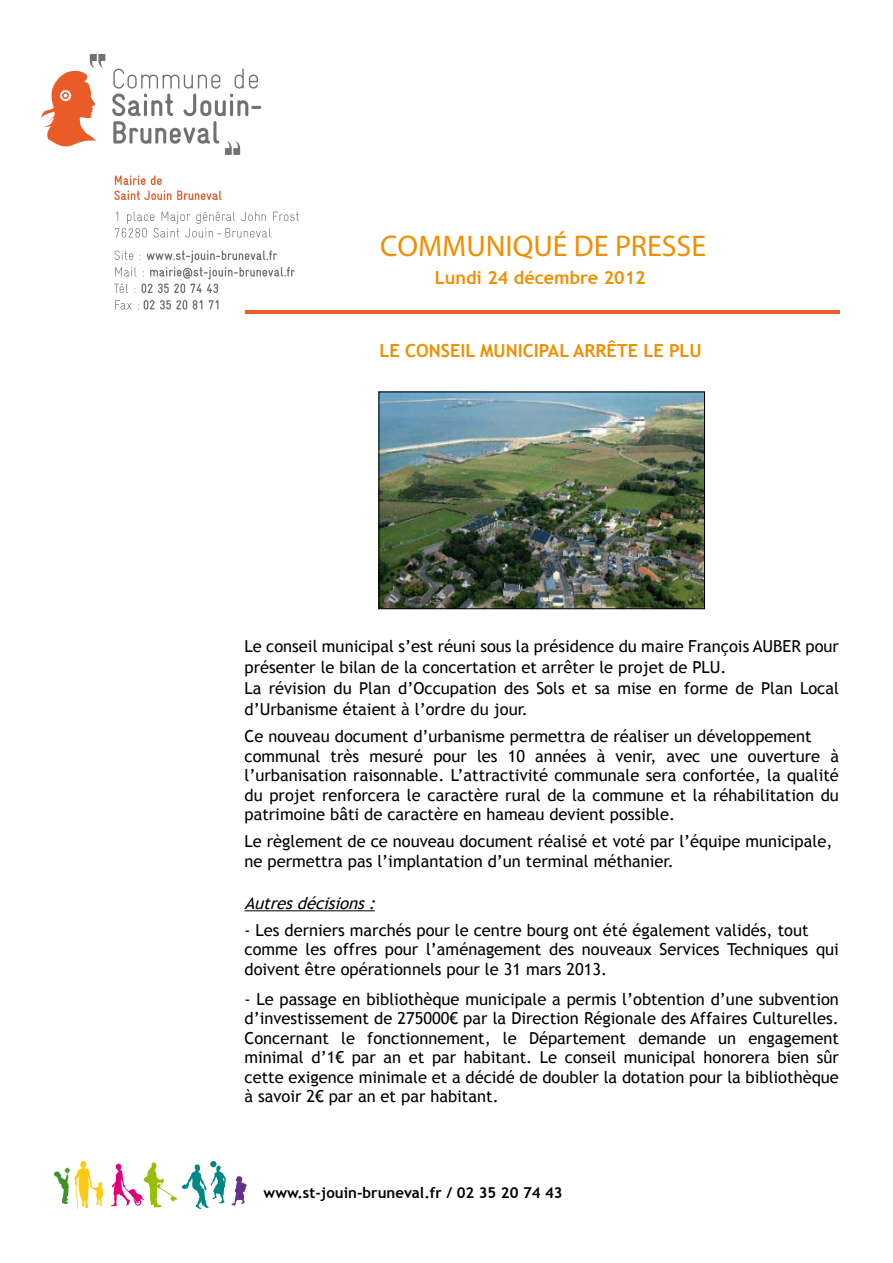
<style>
.page{position:relative;width:893px;height:1263px;background:#fff}
.page>*{position:absolute;margin:0;border:0;box-sizing:border-box;transform-origin:0 0}
.t1{font:30px "Myriad Pro";color:#f18e00}
.t2{font:700 18px "Trebuchet MS";color:#f18e00}
.t3{font:16.5px/19.5px "Trebuchet MS";color:#000}
.t4{font:italic 16.5px "Trebuchet MS";color:#000}
.t5{font:700 15px "Trebuchet MS";color:#000}
</style>
<div class="page">
<svg style="left:115px;top:176px;width:47px;height:9px"></svg>
<svg style="left:114px;top:191px;width:57px;height:9px"></svg>
<svg style="left:177px;top:191px;width:45px;height:9px"></svg>
<svg style="left:115px;top:212px;width:184px;height:26px"></svg>
<svg style="left:114px;top:251px;width:181px;height:42px"></svg>
<svg style="left:115px;top:300px;width:17px;height:10px"></svg>
<svg style="left:138px;top:300px;width:49px;height:10px"></svg>
<svg style="left:193px;top:300px;width:9px;height:10px"></svg>
<svg style="left:209px;top:300px;width:9px;height:10px"></svg>
<svg style="left:41px;top:54px;width:64px;height:93px"></svg>
<hr style="left:245px;top:310px;width:595px;height:3px;background:#e95b29">
<svg style="left:112px;top:69px;width:149px;height:86px"></svg>
<svg style="left:111px;top:1161px;width:136px;height:48px"></svg>
<svg style="left:54px;top:1161px;width:49px;height:48px"></svg>
<hr style="left:244px;top:910px;width:131px;height:1px;background:#000">
<img style="left:381px;top:394px;width:322px;height:213px">
<div style="left:379px;top:392px;width:326px;height:217px;border:1px solid #000"></div>
<h1 class="t1" style="left:380px;top:228px;width:328px">COMMUNIQUÉ DE PRESSE</h1>
<p class="t2" style="left:435px;top:266px;width:212px">Lundi 24 décembre 2012</p>
<p class="t2" style="left:380px;top:339px;width:321px">Le conseil municipal arrête le PLU</p>
<p class="t3" style="left:244px;top:636px;width:596px;line-height:21px">Le conseil municipal s’est réuni sous la présidence du maire François AUBER pour présenter le bilan de la concertation et arrêter le projet de PLU.<br>La révision du Plan d’Occupation des Sols et sa mise en forme de Plan Local d’Urbanisme étaient à l’ordre du jour.</p>
<p class="t3" style="left:244px;top:727px;width:596px">Ce nouveau document d’urbanisme permettra de réaliser un développement communal très mesuré pour les 10 années à venir, avec une ouverture à l’urbanisation raisonnable. L’attractivité communale sera confortée, la qualité du projet renforcera le caractère rural de la commune et la réhabilitation du patrimoine bâti de caractère en hameau devient possible.</p>
<p class="t3" style="left:244px;top:832px;width:589px">Le règlement de ce nouveau document réalisé et voté par l’équipe municipale, ne permettra pas l’implantation d’un terminal méthanier.</p>
<p class="t4" style="left:244px;top:893px;width:137px">Autresdécisions:</p>
<p class="t3" style="left:244px;top:920px;width:596px">- Les derniers marchés pour le centre bourg ont été également validés, tout comme les offres pour l’aménagement des nouveaux Services Techniques qui doivent être opérationnels pour le 31 mars 2013.</p>
<p class="t3" style="left:244px;top:989px;width:596px;text-align:justify">- Le passage en bibliothèque municipale a permis l’obtention d’une subvention d’investissement de 275000€ par la Direction Régionale des Affaires Culturelles.<br>Concernant le fonctionnement, le Département demande un engagement minimal d’1€ par an et par habitant. Le conseil municipal honorera bien sûr cette exigence minimale et a décidé de doubler la dotation pour la bibliothèque à savoir 2€ par an et par habitant.</p>
<p class="t5" style="left:264px;top:1183px;width:301px">www.st-jouin-bruneval.fr / 02 35 20 74 43</p>
</div>
